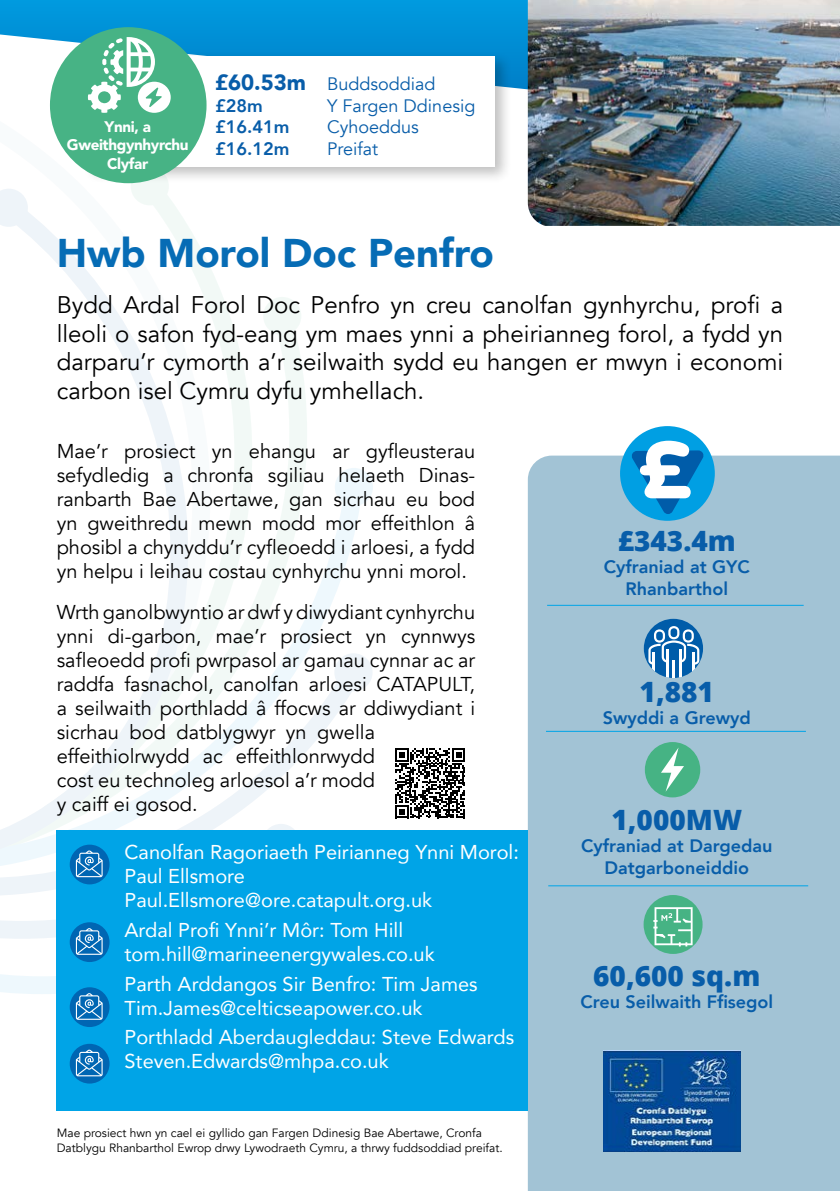
<style>
.page{position:relative;width:840px;height:1191px;background:#fff}
.page>*{position:absolute;margin:0;border:0;box-sizing:border-box;transform-origin:0 0}
.t1{font:900 40px "Avenir";color:#066cb5}
.t2{font:800 28px "Open Sans";color:#085da9}
.t3{font:24px/28.8px "Avenir";color:#000;text-align:justify}
.t4{font:20px/24px "Avenir";color:#000;text-align:justify}
.t5{font:20px/24px "Avenir";color:#fff}
.t6{font:800 18px/22px "Avenir";color:#085da9;text-align:center}
.t7{font:18px/21.6px "Avenir";color:#085da9}
.t8{font:900 15.2px/18.2px "Avenir";letter-spacing:-.025em;color:#fff;text-align:center}
.t9{font:12px/14.4px "Avenir";color:#000}
.s1{font-weight:900;font-size:22px}
.s2{font-weight:800}
</style>
<div class="page">
<svg style="left:123px;top:183px;width:103px;height:123px"></svg>
<div style="left:131px;top:167px;width:38px;height:38px;background:#f2f9f6;border-radius:50%"></div>
<svg style="left:208px;top:306px;width:99px;height:171px"></svg>
<div style="left:263px;top:297px;width:38px;height:38px;background:#f2f9f6;border-radius:50%"></div>
<svg style="left:188px;top:477px;width:172px;height:185px"></svg>
<div style="left:334px;top:468px;width:39px;height:38px;background:#eef8fd;border-radius:50%"></div>
<svg style="left:188px;top:662px;width:175px;height:105px"></svg>
<div style="left:334px;top:653px;width:38px;height:38px;background:#eef4f9;border-radius:50%"></div>
<svg style="left:188px;top:718px;width:103px;height:112px"></svg>
<div style="left:262px;top:824px;width:38px;height:38px;background:#eef4f9;border-radius:50%"></div>
<svg style="left:0;top:871px;width:56px;height:123px"></svg>
<svg style="left:0;top:198px;width:188px;height:668px"></svg>
<svg style="left:0;top:0;width:527px;height:123px"></svg>
<div style="left:527px;top:455px;width:312px;height:736px;background:#a2c3d5"></div>
<div style="left:56px;top:830px;width:471px;height:280px;background:#00a4e7"></div>
<div style="left:83px;top:50px;width:429px;height:133px;background:#000;opacity:.25"></div>
<div style="left:88px;top:56px;width:406px;height:111px;background:#fff"></div>
<div style="left:50px;top:27px;width:156px;height:156px;background:#47b385;border-radius:50%"></div>
<svg style="left:88px;top:37px;width:83px;height:76px"></svg>
<div style="left:70px;top:922px;width:39px;height:40px;background:#0066b3;border-radius:50%"></div>
<svg style="left:76px;top:928px;width:27px;height:26px"></svg>
<div style="left:70px;top:987px;width:39px;height:40px;background:#0066b3;border-radius:50%"></div>
<svg style="left:76px;top:993px;width:27px;height:26px"></svg>
<svg style="left:70px;top:1043px;width:39px;height:40px"></svg>
<svg style="left:76px;top:1049px;width:27px;height:27px"></svg>
<div style="left:70px;top:844px;width:39px;height:40px;background:#0066b3;border-radius:50%"></div>
<svg style="left:76px;top:850px;width:27px;height:27px"></svg>
<svg style="left:395px;top:748px;width:70px;height:70px"></svg>
<img style="left:527px;top:0;width:312px;height:226px">
<div style="left:619px;top:426px;width:95px;height:95px;background:#009fe3;border-radius:50%"></div>
<svg style="left:631px;top:441px;width:72px;height:73px"></svg>
<div style="left:643px;top:619px;width:59px;height:59px;background:#005ca9;border-radius:50%"></div>
<svg style="left:648px;top:626px;width:51px;height:52px"></svg>
<div style="left:644px;top:742px;width:55px;height:55px;background:#46b384;border-radius:50%"></div>
<svg style="left:661px;top:748px;width:22px;height:43px"></svg>
<hr style="left:545px;top:731px;width:260px;height:1px;background:#00a4e7">
<hr style="left:547px;top:605px;width:256px;height:1px;background:#00a4e7">
<div style="left:643px;top:895px;width:59px;height:59px;background:#46b384;border-radius:50%"></div>
<svg style="left:653px;top:907px;width:39px;height:39px"></svg>
<hr style="left:548px;top:885px;width:259px;height:1px;background:#00a4e7">
<img style="left:602px;top:1050px;width:138px;height:101px">
<p class="t8" style="left:67px;top:117px;width:123px">Ynni, a<br>Gweithgynhyrchu<br>Clyfar</p>
<p class="t7" style="left:215px;top:73px;width:222px"><span class="s1">£60.53m</span> Buddsoddiad <span class="s2">£28m</span></p>
<p class="t7" style="left:327px;top:95px;width:150px">Y Fargen Ddinesig</p>
<p class="t6" style="left:215px;top:116px;width:76px">£16.41m</p>
<p class="t7" style="left:327px;top:117px;width:93px">Cyhoeddus</p>
<p class="t6" style="left:215px;top:138px;width:76px">£16.12m</p>
<p class="t7" style="left:327px;top:138px;width:52px">Preifat</p>
<p class="t1" style="left:57px;top:219px;width:438px">Hwb Morol Doc Penfro</p>
<p class="t3" style="left:57px;top:290px;width:727px">Bydd Ardal Forol Doc Penfro yn creu canolfan gynhyrchu, profi a lleoli o safon fyd-eang ym maes ynni a pheirianneg forol, a fydd yn darparu’r cymorth a’r seilwaith sydd eu hangen er mwyn i economi carbon isel Cymru dyfu ymhellach.</p>
<p class="t4" style="left:57px;top:439px;width:420px">Mae’r prosiect yn ehangu ar gyfleusterau sefydledig a chronfa sgiliau helaeth Dinas&shy;ranbarth Bae Abertawe, gan sicrhau eu bod yn gweithredu mewn modd mor effeithlon â phosibl a chynyddu’r cyfleoedd i arloesi, a fydd yn helpu i leihau costau cynhyrchu ynni morol.</p>
<p class="t4" style="left:57px;top:600px;width:420px;text-align:left">Wrth ganolbwyntio ar dwf y diwydiant cynhyrchu ynni di-garbon, mae’r prosiect yn cynnwys safleoedd profi pwrpasol ar gamau cynnar ac ar raddfa fasnachol, canolfan arloesi CATAPULT, a seilwaith porthladd â ffocws ar ddiwydiant i sicrhau bod datblygwyr yn gwella effeithiolrwydd ac effeithlonrwydd<br>cost eu technoleg arloesol a’r modd<br>y caiff ei gosod.</p>
<p class="t2" style="left:617px;top:520px;width:120px">£343.4m</p>
<p class="t6" style="left:603px;top:556px;width:147px">Cyfraniad at GYC<br>Rhanbarthol</p>
<p class="t2" style="left:639px;top:670px;width:76px">1,881</p>
<p class="t6" style="left:602px;top:706px;width:149px">Swyddi a Grewyd</p>
<p class="t2" style="left:611px;top:798px;width:132px">1,000MW</p>
<p class="t6" style="left:581px;top:834px;width:193px">Cyfraniad at Dargedau<br>Datgarboneiddio</p>
<p class="t5" style="left:124px;top:839px;width:395px">Canolfan Ragoriaeth Peirianneg Ynni Morol:<br>Paul Ellsmore<br>Paul.Ellsmore@ore.catapult.org.uk</p>
<p class="t5" style="left:124px;top:917px;width:311px">Ardal Profi Ynni’r Môr: Tom Hill tom.hill@marineenergywales.co.uk</p>
<p class="t5" style="left:124px;top:971px;width:354px">Parth Arddangos Sir Benfro: Tim James<br>Tim.James@celticseapower.co.uk</p>
<p class="t5" style="left:124px;top:1024px;width:391px">Porthladd Aberdaugleddau: Steve Edwards<br>Steven.Edwards@mhpa.co.uk</p>
<p class="t2" style="left:593px;top:954px;width:168px">60,600 sq.m</p>
<p class="t6" style="left:580px;top:990px;width:194px">Creu Seilwaith Ffisegol</p>
<p class="t9" style="left:57px;top:1126px;width:447px">Mae prosiect hwn yn cael ei gyllido gan Fargen Ddinesig Bae Abertawe, Cronfa<br>Datblygu Rhanbarthol Ewrop drwy Lywodraeth Cymru, a thrwy fuddsoddiad preifat.</p>
</div>
